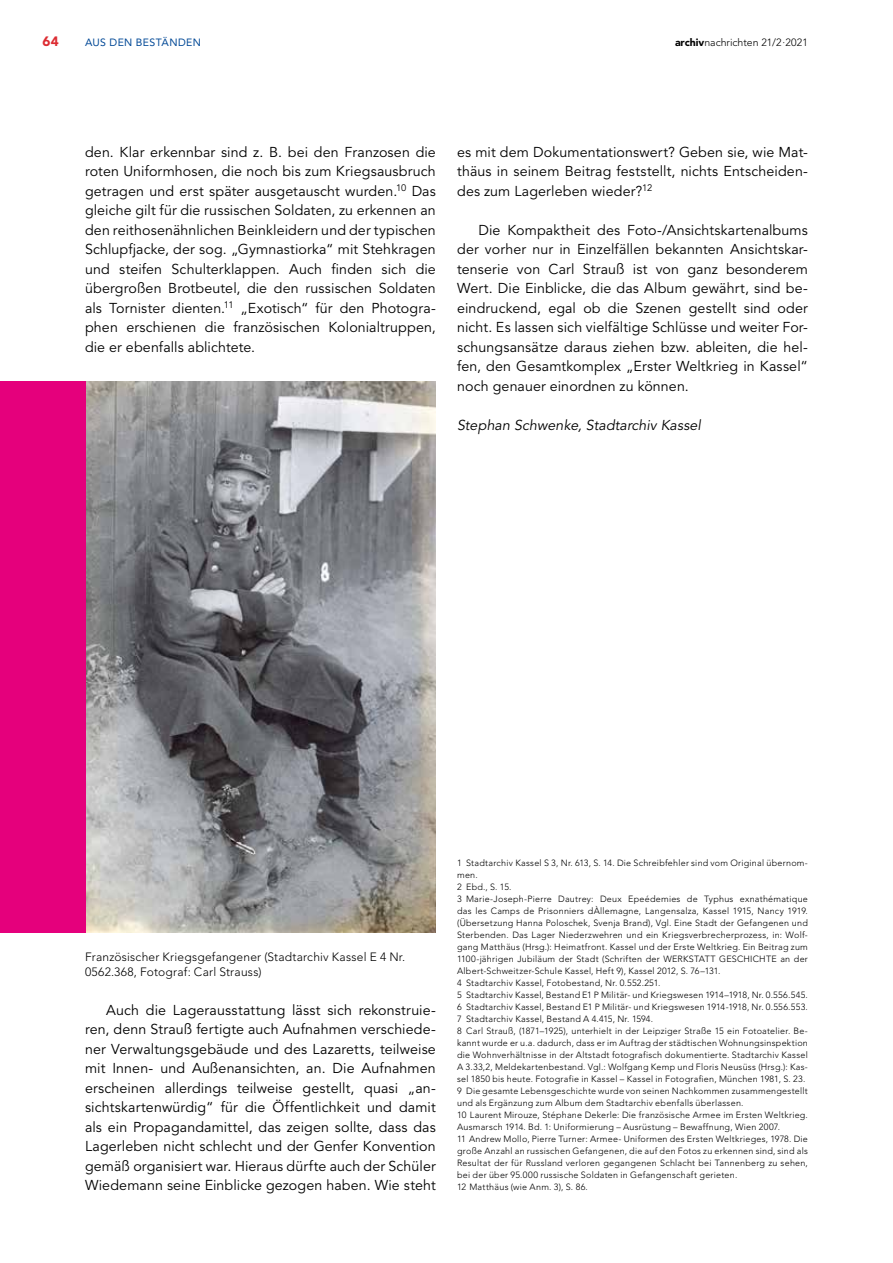
<style>
.page{position:relative;width:893px;height:1263px;background:#fff}
.page>*{position:absolute;margin:0;border:0;box-sizing:border-box;transform-origin:0 0}
.t1{font:14.25px/19.5px "Avenir";letter-spacing:.01em;color:#000;text-align:justify}
.t2{font:italic 14.25px "Avenir";letter-spacing:.005em;color:#000}
.t3{font:900 13.5px "Avenir";color:#dc2c32}
.t4{font:300 12px/15px "Avenir";letter-spacing:.02em;color:#000}
.t5{font:300 10.5px "Avenir";color:#000}
.t6{font:10.5px "Avenir";letter-spacing:.04em;color:#004896}
.t7{font:300 9px/12px "Avenir";letter-spacing:.025em;color:#000}
.s1{font-weight:900}
</style>
<div class="page">
<img style="left:85px;top:381px;width:351px;height:551px">
<div style="left:0;top:381px;width:85px;height:551px;background:#e5007c"></div>
<h2 class="t3" style="left:43px;top:33px;width:18px">64</h2>
<p class="t6" style="left:85px;top:36px;width:117px">AUS DEN BESTÄNDEN</p>
<p class="t5" style="left:675px;top:36px;width:134px"><span class="s1">archiv</span>nachrichten 21/2·2021</p>
<p class="t1" style="left:85px;top:142px;width:352px">den. Klar erkennbar sind z. B. bei den Franzosen die roten Uniformhosen, die noch bis zum Kriegsausbruch getragen und erst später ausgetauscht wurden.<sup>10</sup> Das gleiche gilt für die russischen Soldaten, zu erkennen an den reithosenähnlichen Beinkleidern und der typischen Schlupfjacke, der sog. „Gymnastiorka“ mit Stehkragen und steifen Schulterklappen. Auch finden sich die übergroßen Brotbeutel, die den russischen Soldaten als Tornister dienten.<sup>11</sup> „Exotisch“ für den Photogra&shy;phen erschienen die französischen Kolonialtruppen, die er ebenfalls ablichtete.</p>
<h1 class="t1" style="left:457px;top:142px;width:352px">es mit dem Dokumentationswert? Geben sie, wie Mat&shy;thäus in seinem Beitrag feststellt, nichts Entscheiden&shy;des zum Lagerleben wieder?<sup>12</sup></h1>
<p class="t1" style="left:457px;top:220px;width:352px;text-indent:21px">Die Kompaktheit des Foto-/Ansichtskartenalbums der vorher nur in Einzelfällen bekannten Ansichtskar&shy;tenserie von Carl Strauß ist von ganz besonderem Wert. Die Einblicke, die das Album gewährt, sind be&shy;eindruckend, egal ob die Szenen gestellt sind oder nicht. Es lassen sich vielfältige Schlüsse und weiter For&shy;schungsansätze daraus ziehen bzw. ableiten, die hel&shy;fen, den Gesamtkomplex „Erster Weltkrieg in Kassel“ noch genauer einordnen zu können.</p>
<h1 class="t2" style="left:457px;top:416px;width:245px">Stephan Schwenke, Stadtarchiv Kassel</h1>
<h3 class="t4" style="left:85px;top:949px;width:322px">Französischer Kriegsgefangener (Stadtarchiv Kassel E 4 Nr.<br>0562.368, Fotograf: Carl Strauss)</h3>
<p class="t1" style="left:85px;top:1000px;width:352px;text-indent:21px">Auch die Lagerausstattung lässt sich rekonstruie&shy;ren, denn Strauß fertigte auch Aufnahmen verschiede&shy;ner Verwaltungsgebäude und des Lazaretts, teilweise mit Innen- und Außenansichten, an. Die Aufnahmen erscheinen allerdings teilweise gestellt, quasi „an&shy;sichtskartenwürdig“ für die Öffentlichkeit und damit als ein Propagandamittel, das zeigen sollte, dass das Lagerleben nicht schlecht und der Genfer Konvention gemäß organisiert war. Hieraus dürfte auch der Schüler Wiedemann seine Einblicke gezogen haben. Wie steht</p>
<p class="t7" style="left:457px;top:857px;width:352px">1 Stadtarchiv Kassel S 3, Nr. 613, S. 14. Die Schreibfehler sind vom Original übernom&shy;men.<br>2 Ebd., S. 15.<br>3 Marie-Joseph-Pierre Dautrey: Deux Epeédemies de Typhus exnathématique das les Camps de Prisonniers dÀllemagne, Langensalza, Kassel 1915, Nancy 1919. (Übersetzung Hanna Poloschek, Svenja Brand), Vgl. Eine Stadt der Gefangenen und Sterbenden. Das Lager Niederzwehren und ein Kriegsverbrecherprozess, in: Wolf&shy;gang Matthäus (Hrsg.): Heimatfront. Kassel und der Erste Weltkrieg. Ein Beitrag zum 1100-jährigen Jubiläum der Stadt (Schriften der WERKSTATT GESCHICHTE an der Albert-Schweitzer-Schule Kassel, Heft 9), Kassel 2012, S. 76–131.<br>4 Stadtarchiv Kassel, Fotobestand, Nr. 0.552.251.<br>5 Stadtarchiv Kassel, Bestand E1 P Militär- und Kriegswesen 1914–1918, Nr. 0.556.545.<br>6 Stadtarchiv Kassel, Bestand E1 P Militär- und Kriegswesen 1914-1918, Nr. 0.556.553.<br>7 Stadtarchiv Kassel, Bestand A 4.415, Nr. 1594.<br>8 Carl Strauß, (1871–1925), unterhielt in der Leipziger Straße 15 ein Fotoatelier. Be&shy;kannt wurde er u.a. dadurch, dass er im Auftrag der städtischen Wohnungsinspektion die Wohnverhältnisse in der Altstadt fotografisch dokumentierte. Stadtarchiv Kassel A 3.33,2, Meldekartenbestand. Vgl.: Wolfgang Kemp und Floris Neusüss (Hrsg.): Kas&shy;sel 1850 bis heute. Fotografie in Kassel – Kassel in Fotografien, München 1981, S. 23.<br>9 Die gesamte Lebensgeschichte wurde von seinen Nachkommen zusammengestellt und als Ergänzung zum Album dem Stadtarchiv ebenfalls überlassen.<br>10 Laurent Mirouze, Stéphane Dekerle: Die französische Armee im Ersten Weltkrieg.<br>Ausmarsch 1914. Bd. 1: Uniformierung – Ausrüstung – Bewaffnung, Wien 2007.<br>11 Andrew Mollo, Pierre Turner: Armee- Uniformen des Ersten Weltkrieges, 1978. Die große Anzahl an russischen Gefangenen, die auf den Fotos zu erkennen sind, sind als Resultat der für Russland verloren gegangenen Schlacht bei Tannenberg zu sehen, bei der über 95.000 russische Soldaten in Gefangenschaft gerieten.<br>12 Matthäus (wie Anm. 3), S. 86.</p>
</div>
